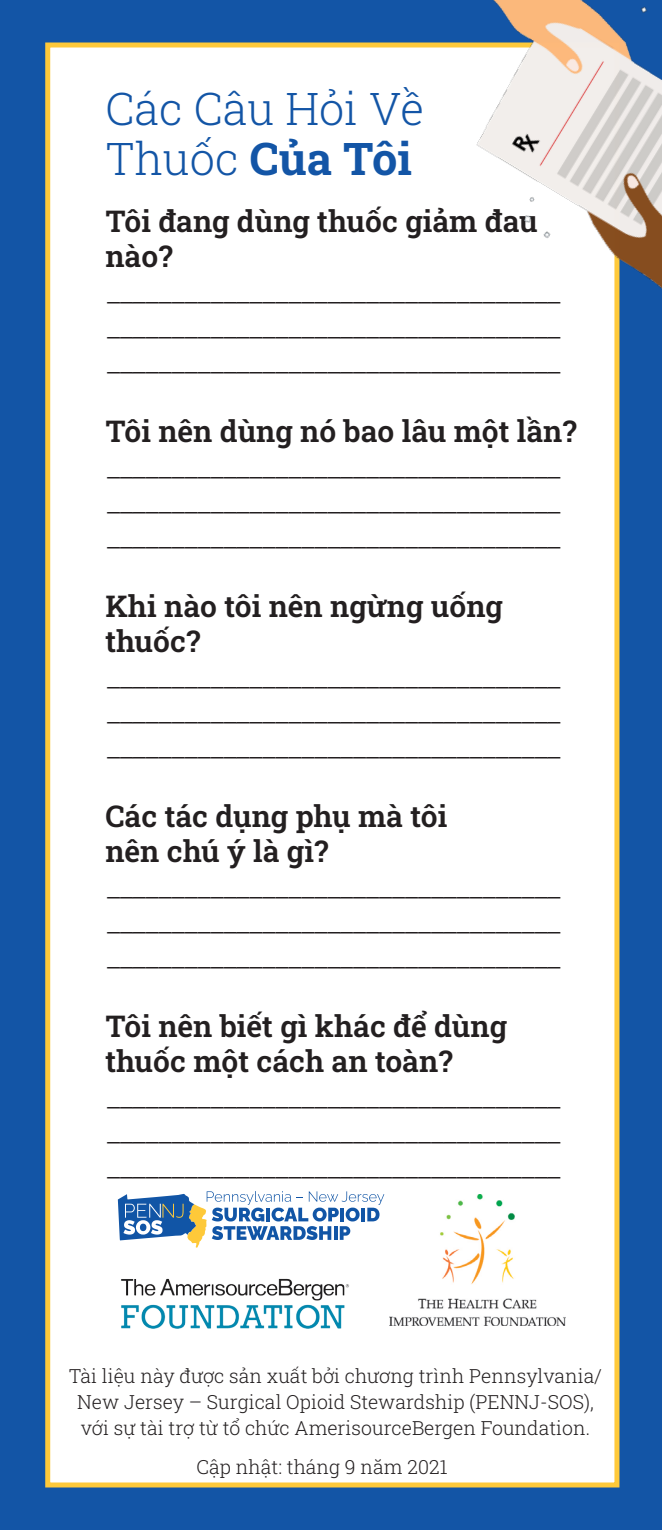
<style>
.page{position:relative;width:662px;height:1530px;background:#1355a6}
.page>*{position:absolute;margin:0;border:0;box-sizing:border-box;transform-origin:0 0}
.t1{font:300 45px/50px "Roboto Slab";color:#1355a6}
.t2{font:300 30px "Roboto Slab";color:#231f20}
.t3{font:30px/35px "Roboto Slab";color:#231f20}
.t4{font:300 19.5px/26px "Roboto Slab";color:#231f20;text-align:center}
.s1{font-weight:400}
</style>
<div class="page">
<div style="left:45px;top:42px;width:574px;height:1446px;background:#fff;border:5px solid #fec93a"></div>
<svg style="left:118px;top:1191px;width:266px;height:57px"></svg>
<img style="left:121px;top:1278px;width:228px;height:51px">
<img style="left:389px;top:1195px;width:176px;height:130px">
<img style="left:360px;top:0;width:302px;height:331px">
<p class="t1" style="left:105px;top:82px;width:320px">Các Câu Hỏi Về<br>Thuốc <span class="s1">Của Tôi</span></p>
<p class="t3" style="left:105px;top:203px;width:434px">Tôi đang dùng thuốc giảm đau nào?</p>
<p class="t2" style="left:105px;top:271px;width:459px">___________________________________</p>
<p class="t2" style="left:105px;top:306px;width:459px">___________________________________</p>
<p class="t2" style="left:105px;top:341px;width:459px">___________________________________</p>
<p class="t3" style="left:105px;top:413px;width:473px">Tôi nên dùng nó bao lâu một lần?</p>
<p class="t2" style="left:105px;top:446px;width:459px">___________________________________</p>
<p class="t2" style="left:105px;top:481px;width:459px">___________________________________</p>
<p class="t2" style="left:105px;top:516px;width:459px">___________________________________</p>
<p class="t3" style="left:105px;top:588px;width:399px">Khi nào tôi nên ngừng uống thuốc?</p>
<p class="t2" style="left:105px;top:656px;width:459px">___________________________________</p>
<p class="t2" style="left:105px;top:691px;width:459px">___________________________________</p>
<p class="t2" style="left:105px;top:726px;width:459px">___________________________________</p>
<p class="t3" style="left:105px;top:798px;width:343px">Các tác dụng phụ mà tôi nên chú ý là gì?</p>
<p class="t2" style="left:105px;top:866px;width:459px">___________________________________</p>
<p class="t2" style="left:105px;top:901px;width:459px">___________________________________</p>
<p class="t2" style="left:105px;top:936px;width:459px">___________________________________</p>
<p class="t3" style="left:105px;top:1008px;width:403px">Tôi nên biết gì khác để dùng thuốc một cách an toàn?</p>
<p class="t2" style="left:105px;top:1076px;width:459px">___________________________________</p>
<p class="t2" style="left:105px;top:1111px;width:459px">___________________________________</p>
<p class="t2" style="left:105px;top:1146px;width:459px">___________________________________</p>
<p class="t4" style="left:69px;top:1363px;width:534px">Tài liệu này được sản xuất bởi chương trình Pennsylvania/<br>New Jersey – Surgical Opioid Stewardship (PENNJ-SOS), với sự tài trợ từ tổ chức AmerisourceBergen Foundation.</p>
<p class="t4" style="left:196px;top:1453px;width:252px">Cập nhật: tháng 9 năm 2021</p>
</div>
